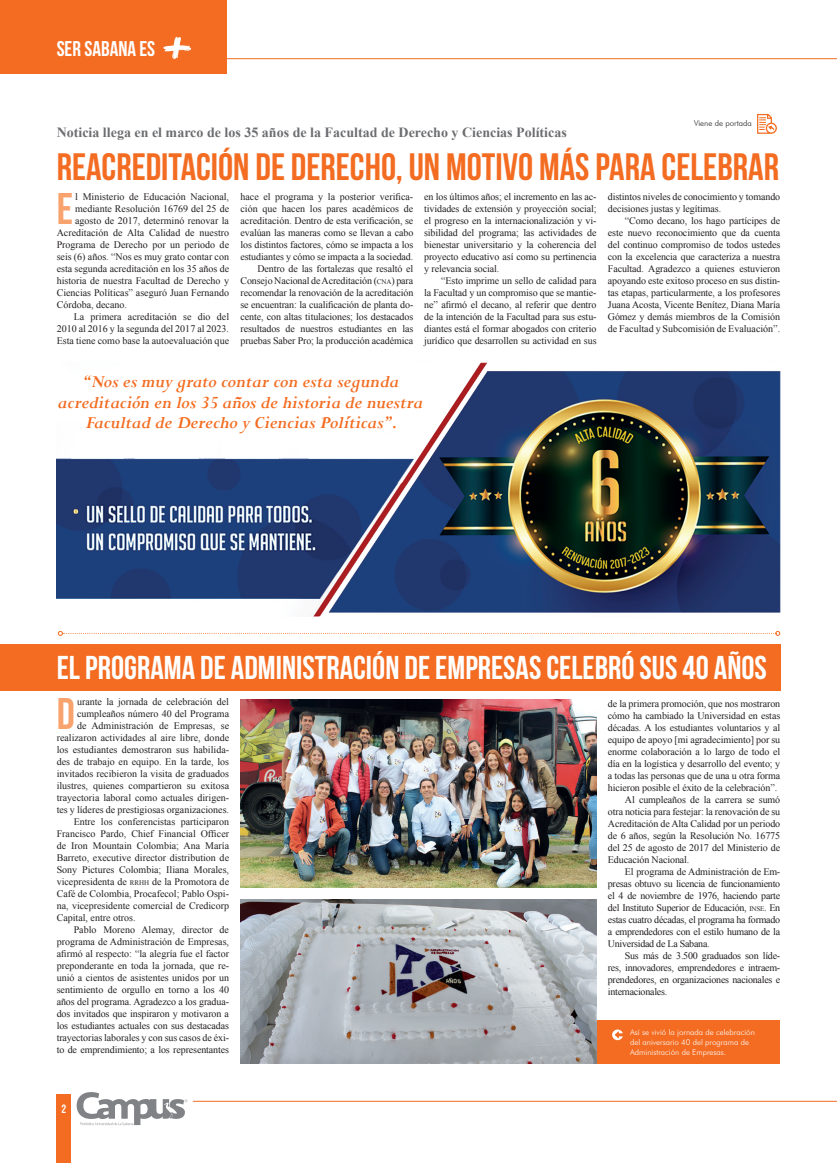
<style>
.page{position:relative;width:837px;height:1163px;background:#fff}
.page>*{position:absolute;margin:0;border:0;box-sizing:border-box;transform-origin:0 0}
.t1{font:44.3px "Bebas Neue";color:#f8a36e}
.t2{font:700 38.1px "Bebas Neue";color:#f36c21}
.t3{font:700 33px "Bebas Neue";color:#fff}
.t4{font:21.3px "Bebas Neue";color:#fff}
.t5{font:italic 700 19.1px/20.3px "Perpetua";color:#f36c21;text-align:center}
.t6{font:700 14px "Times New Roman";color:#6c6d70}
.t7{font:12px "Bebas Neue";color:#fff}
.t8{font:10px/12px "Times New Roman";letter-spacing:-.01em;color:#231f20;text-align:justify}
.t9{font:300 8px/9.6px "Futura BT";color:#fff}
.t10{font:300 8px "Futura BT";color:#231f20}
.s1{font-size:7px}
</style>
<div class="page">
<div style="left:0;top:644px;width:780px;height:46px;background:#f36c21"></div>
<hr style="left:197px;top:58px;width:639px;height:1px;background:#f36c21">
<hr style="left:193px;top:1100px;width:643px;height:1px;background:#f36c21">
<div style="left:0;top:0;width:227px;height:74px;background:#f36c21"></div>
<svg style="left:163px;top:37px;width:28px;height:22px"></svg>
<div style="left:57px;top:1094px;width:14px;height:68px;background:#f36c21"></div>
<svg style="left:77px;top:1092px;width:110px;height:32px"></svg>
<svg style="left:58px;top:630px;width:722px;height:5px"></svg>
<img style="left:240px;top:699px;width:356px;height:188px">
<div style="left:596px;top:1020px;width:184px;height:43px;background:#f36c21"></div>
<svg style="left:612px;top:1029px;width:10px;height:10px"></svg>
<img style="left:240px;top:899px;width:356px;height:164px">
<img style="left:57px;top:362px;width:723px;height:255px">
<svg style="left:757px;top:114px;width:19px;height:20px"></svg>
<h3 class="t4" style="left:57px;top:37px;width:100px">SER SABANA ES</h3>
<h3 class="t6" style="left:57px;top:123px;width:511px">Noticia llega en el marco de los 35 años de la Facultad de Derecho y Ciencias Políticas</h3>
<p class="t10" style="left:693px;top:118px;width:59px">Viene de portada</p>
<h2 class="t2" style="left:57px;top:146px;width:723px">REACREDITACIÓN DE DERECHO, UN MOTIVO MÁS PARA CELEBRAR</h2>
<h1 class="t1" style="left:57px;top:184px;width:18px">E</h1>
<p class="t8" style="left:75px;top:190px;width:155px">l Ministerio de Educación Nacional,</p>
<p class="t8" style="left:75px;top:202px;width:155px">mediante Resolución 16769 del 25 de</p>
<p class="t8" style="left:75px;top:214px;width:155px">agosto de 2017, determinó renovar la</p>
<p class="t8" style="left:57px;top:226px;width:174px">Acreditación de Alta Calidad de nuestro</p>
<p class="t8" style="left:57px;top:238px;width:174px">Programa de Derecho por un periodo de</p>
<p class="t8" style="left:57px;top:250px;width:174px">seis (6) años. “Nos es muy grato contar con</p>
<p class="t8" style="left:57px;top:262px;width:174px">esta segunda acreditación en los 35 años de</p>
<p class="t8" style="left:57px;top:274px;width:174px">historia de nuestra Facultad de Derecho y</p>
<p class="t8" style="left:57px;top:286px;width:174px">Ciencias Políticas” aseguró Juan Fernando</p>
<p class="t8" style="left:57px;top:298px;width:72px">Córdoba, decano.</p>
<p class="t8" style="left:74px;top:310px;width:157px">La primera acreditación se dio del</p>
<p class="t8" style="left:57px;top:322px;width:174px">2010 al 2016 y la segunda del 2017 al 2023.</p>
<p class="t8" style="left:57px;top:334px;width:174px">Esta tiene como base la autoevaluación que</p>
<p class="t8" style="left:240px;top:190px;width:174px;text-align:right">hace el programa y la posterior verifica&shy;ción que hacen los pares académicos de acreditación. Dentro de esta verificación, se evalúan las maneras como se llevan a cabo los distintos factores, cómo se impacta a los estudiantes y cómo se impacta a la sociedad.<br>Dentro de las fortalezas que resaltó el Consejo Nacional de Acreditación (<span class="s1">CNA</span>) para recomendar la renovación de la acreditación se encuentran: la cualificación de planta do&shy;cente, con altas titulaciones; los destacados resultados de nuestros estudiantes en las pruebas Saber Pro; la producción académica</p>
<p class="t8" style="left:424px;top:190px;width:174px">en los últimos años; el incremento en las ac&shy;tividades de extensión y proyección social; el progreso en la internacionalización y vi&shy;sibilidad del programa; las actividades de bienestar universitario y la coherencia del proyecto educativo así como su pertinencia y relevancia social.</p>
<p class="t8" style="left:424px;top:274px;width:174px;text-indent:17px">“Esto imprime un sello de calidad para la Facultad y un compromiso que se mantie&shy;ne” afirmó el decano, al referir que dentro de la intención de la Facultad para sus estu&shy;diantes está el formar abogados con criterio jurídico que desarrollen su actividad en sus</p>
<p class="t8" style="left:607px;top:190px;width:174px">distintos niveles de conocimiento y tomando decisiones justas y legítimas.</p>
<p class="t8" style="left:607px;top:214px;width:174px;text-indent:17px">“Como decano, los hago partícipes de este nuevo reconocimiento que da cuenta del continuo compromiso de todos ustedes con la excelencia que caracteriza a nuestra Facultad. Agradezco a quienes estuvieron apoyando este exitoso proceso en sus distin&shy;tas etapas, particularmente, a los profesores Juana Acosta, Vicente Benítez, Diana María Gómez y demás miembros de la Comisión de Facultad y Subcomisión de Evaluación”.</p>
<h3 class="t5" style="left:58px;top:371px;width:366px">“Nos es muy grato contar con esta segunda acreditación en los 35 años de historia de nuestra<br>Facultad de Derecho y Ciencias Políticas”.</h3>
<h3 class="t3" style="left:57px;top:649px;width:711px">EL PROGRAMA DE ADMINISTRACIÓN DE EMPRESAS CELEBRÓ SUS 40 AÑOS</h3>
<h1 class="t1" style="left:57px;top:689px;width:20px">D</h1>
<p class="t8" style="left:77px;top:695px;width:153px">urante la jornada de celebración del</p>
<p class="t8" style="left:607px;top:697px;width:174px">de la primera promoción, que nos mostraron</p>
<p class="t8" style="left:607px;top:709px;width:174px">cómo ha cambiado la Universidad en estas</p>
<p class="t8" style="left:607px;top:721px;width:174px">décadas. A los estudiantes voluntarios y al</p>
<p class="t8" style="left:607px;top:733px;width:174px">equipo de apoyo [mi agradecimiento] por su</p>
<p class="t8" style="left:607px;top:745px;width:174px">enorme colaboración a lo largo de todo el</p>
<p class="t8" style="left:607px;top:757px;width:174px">día en la logística y desarrollo del evento; y</p>
<p class="t8" style="left:607px;top:769px;width:174px">a todas las personas que de una u otra forma</p>
<p class="t8" style="left:607px;top:781px;width:171px">hicieron posible el éxito de la celebración”.</p>
<p class="t8" style="left:624px;top:793px;width:157px">Al cumpleaños de la carrera se sumó</p>
<p class="t8" style="left:607px;top:805px;width:174px">otra noticia para festejar: la renovación de su</p>
<p class="t8" style="left:607px;top:817px;width:174px">Acreditación de Alta Calidad por un periodo</p>
<p class="t8" style="left:607px;top:829px;width:174px">de 6 años, según la Resolución No. 16775</p>
<p class="t8" style="left:607px;top:841px;width:174px">del 25 de agosto de 2017 del Ministerio de</p>
<p class="t8" style="left:607px;top:853px;width:83px">Educación Nacional.</p>
<p class="t8" style="left:624px;top:865px;width:157px">El programa de Administración de Em-</p>
<p class="t8" style="left:607px;top:877px;width:174px">presas obtuvo su licencia de funcionamiento</p>
<p class="t8" style="left:607px;top:889px;width:174px">el 4 de noviembre de 1976, haciendo parte</p>
<p class="t8" style="left:607px;top:901px;width:174px">del Instituto Superior de Educación, <span class="s1">INSE</span>. En</p>
<p class="t8" style="left:607px;top:913px;width:174px">estas cuatro décadas, el programa ha formado</p>
<p class="t8" style="left:607px;top:925px;width:174px">a emprendedores con el estilo humano de la</p>
<p class="t8" style="left:607px;top:937px;width:103px">Universidad de La Sabana.</p>
<p class="t8" style="left:624px;top:949px;width:157px">Sus más de 3.500 graduados son líde-</p>
<p class="t8" style="left:607px;top:961px;width:174px">res, innovadores, emprendedores e intraem-</p>
<p class="t8" style="left:607px;top:973px;width:174px">prendedores, en organizaciones nacionales e</p>
<p class="t8" style="left:607px;top:985px;width:61px">internacionales.</p>
<p class="t8" style="left:77px;top:707px;width:153px">cumpleaños número 40 del Programa</p>
<p class="t8" style="left:77px;top:719px;width:153px">de Administración de Empresas, se</p>
<p class="t8" style="left:57px;top:731px;width:174px">realizaron actividades al aire libre, donde</p>
<p class="t8" style="left:57px;top:743px;width:174px">los estudiantes demostraron sus habilida-</p>
<p class="t8" style="left:57px;top:755px;width:174px">des de trabajo en equipo. En la tarde, los</p>
<p class="t8" style="left:57px;top:767px;width:174px">invitados recibieron la visita de graduados</p>
<p class="t8" style="left:57px;top:779px;width:174px">ilustres, quienes compartieron su exitosa</p>
<p class="t8" style="left:57px;top:791px;width:174px">trayectoria laboral como actuales dirigen-</p>
<p class="t8" style="left:57px;top:803px;width:174px">tes y líderes de prestigiosas organizaciones.</p>
<p class="t8" style="left:74px;top:815px;width:157px">Entre los conferencistas participaron</p>
<p class="t8" style="left:57px;top:827px;width:174px">Francisco Pardo, Chief Financial Officer</p>
<p class="t8" style="left:57px;top:839px;width:174px">de Iron Mountain Colombia; Ana María</p>
<p class="t8" style="left:57px;top:851px;width:174px">Barreto, executive director distribution de</p>
<p class="t8" style="left:57px;top:863px;width:174px">Sony Pictures Colombia; Iliana Morales,</p>
<p class="t8" style="left:57px;top:875px;width:174px">vicepresidenta de <span class="s1">RRHH</span> de la Promotora de</p>
<p class="t8" style="left:57px;top:887px;width:174px">Café de Colombia, Procafecol; Pablo Ospi-</p>
<p class="t8" style="left:57px;top:899px;width:174px">na, vicepresidente comercial de Credicorp</p>
<p class="t8" style="left:57px;top:911px;width:80px">Capital, entre otros.</p>
<p class="t8" style="left:74px;top:923px;width:157px">Pablo Moreno Alemay, director de</p>
<p class="t8" style="left:57px;top:935px;width:174px">programa de Administración de Empresas,</p>
<p class="t8" style="left:57px;top:947px;width:174px">afirmó al respecto: “la alegría fue el factor</p>
<p class="t8" style="left:57px;top:959px;width:174px">preponderante en toda la jornada, que re-</p>
<p class="t8" style="left:57px;top:971px;width:174px">unió a cientos de asistentes unidos por un</p>
<p class="t8" style="left:57px;top:983px;width:174px">sentimiento de orgullo en torno a los 40</p>
<p class="t8" style="left:57px;top:995px;width:174px">años del programa. Agradezco a los gradua-</p>
<p class="t8" style="left:57px;top:1007px;width:174px">dos invitados que inspiraron y motivaron a</p>
<p class="t8" style="left:57px;top:1019px;width:174px">los estudiantes actuales con sus destacadas</p>
<p class="t8" style="left:57px;top:1031px;width:174px">trayectorias laborales y con sus casos de éxi-</p>
<p class="t8" style="left:57px;top:1043px;width:174px">to de emprendimiento; a los representantes</p>
<p class="t9" style="left:629px;top:1027px;width:126px">Así se vivió la jornada de celebración del aniversario 40 del programa de<br>Administración de Empresas.</p>
<p class="t7" style="left:62px;top:1101px;width:6px">2</p>
</div>
